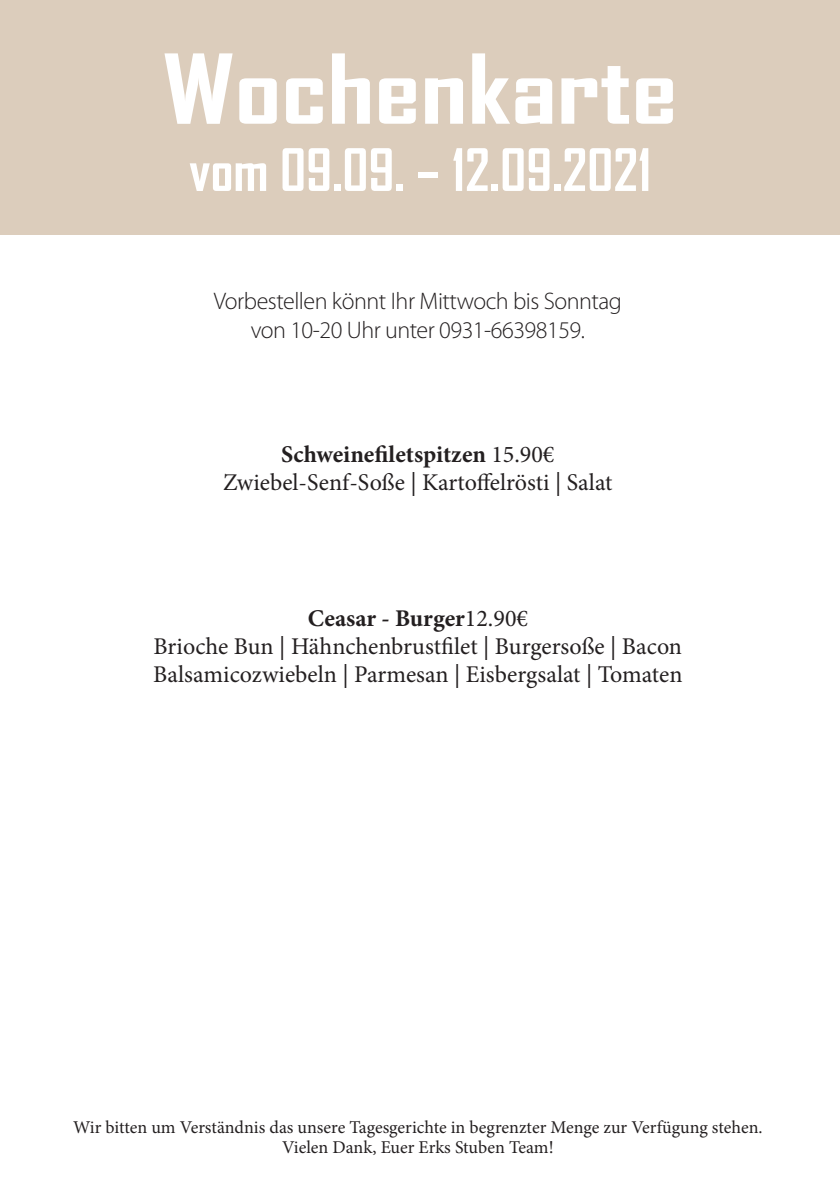
<style>
.page{position:relative;width:840px;height:1191px;background:#fff}
.page>*{position:absolute;margin:0;border:0;box-sizing:border-box;transform-origin:0 0}
.t1{font:700 92px "Agency FB";color:#fff;scale:1.25 1}
.t2{font:700 56px "Agency FB";color:#fff}
.t3{font:24px/28px "Minion Pro";color:#231f20;text-align:center}
.t4{font:300 24px/28.8px "Myriad Pro";letter-spacing:-.02em;color:#231f20;text-align:center}
.t5{font:18px/20px "Minion Pro";color:#231f20;text-align:center}
.s1{font-weight:700}
</style>
<div class="page">
<div style="left:0;top:0;width:839px;height:234px;background:#dccdbc"></div>
<h1 class="t1" style="left:162px;top:32px;width:413px">Wochenkarte</h1>
<h2 class="t2" style="left:189px;top:135px;width:463px">vom 09.09. – 12.09.2021</h2>
<p class="t4" style="left:213px;top:287px;width:409px">Vorbestellen könnt Ihr Mittwoch bis Sonntag von 10-20 Uhr unter 0931-66398159.</p>
<p class="t3" style="left:223px;top:440px;width:390px"><span class="s1">Schweinefiletspitzen</span> 15.90€<br>Zwiebel-Senf-Soße | Kartoffelrösti | Salat</p>
<p class="t3" style="left:153px;top:604px;width:530px"><span class="s1">Ceasar - Burger</span>12.90€<br>Brioche Bun | Hähnchenbrustfilet | Burgersoße | Bacon<br>Balsamicozwiebeln | Parmesan | Eisbergsalat | Tomaten</p>
<p class="t5" style="left:73px;top:1117px;width:690px">Wir bitten um Verständnis das unsere Tagesgerichte in begrenzter Menge zur Verfügung stehen.<br>Vielen Dank, Euer Erks Stuben Team!</p>
</div>
